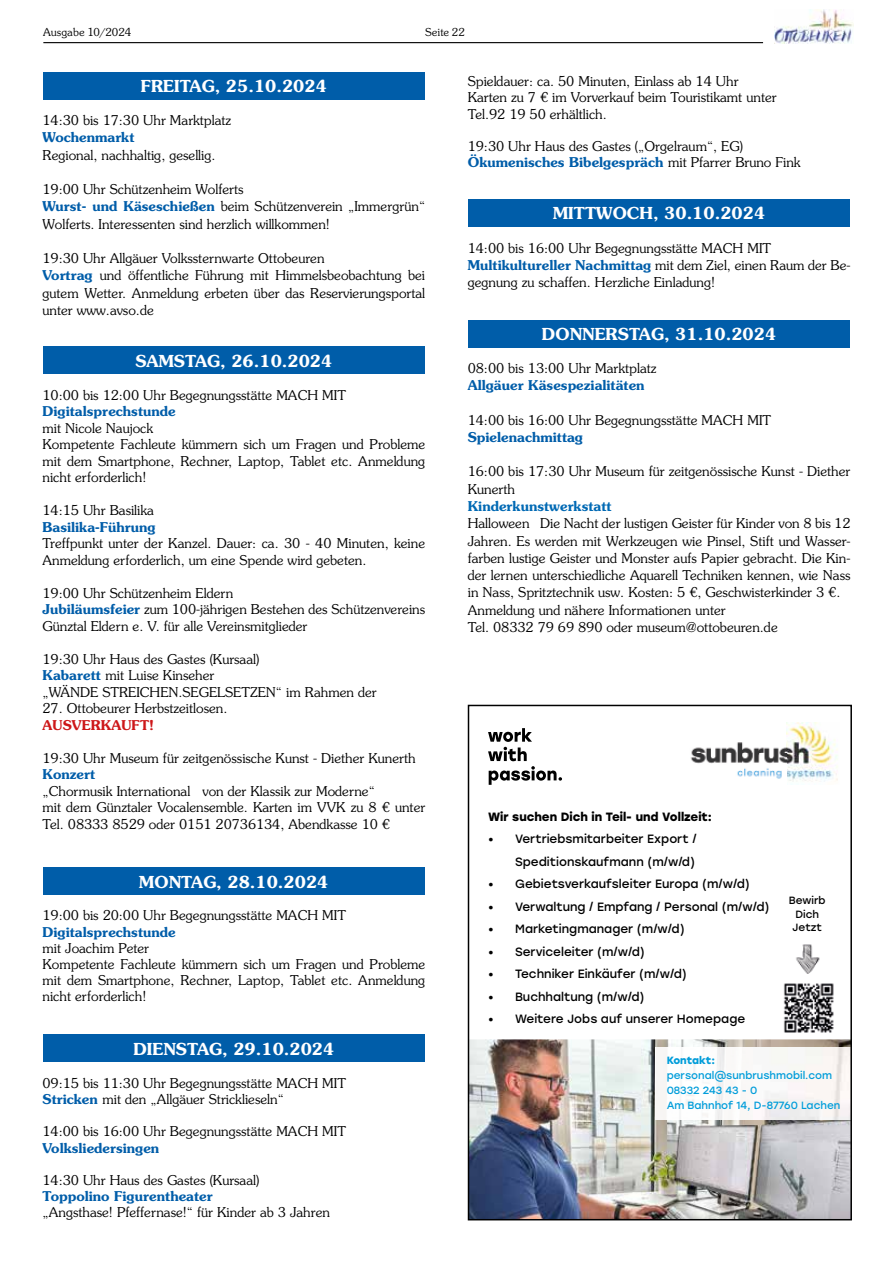
<style>
.page{position:relative;width:893px;height:1263px;background:#fff}
.page>*{position:absolute;margin:0;border:0;box-sizing:border-box;transform-origin:0 0}
.t1{font:600 16.5px "Souvenir Std";color:#fff}
.t2{font:300 13.5px/17.2px "Souvenir Std";color:#000}
.t3{font:600 13.5px "Souvenir Std";color:#005da9}
.t4{font:600 13.5px "Souvenir Std";color:#0069b4}
.t5{font:600 13.5px "Souvenir Std";color:#cd1719}
.t6{font:12px/22.5px "Stolzl";color:#000;text-align:right}
.t7{font:700 12px "Stolzl";color:#000}
.t8{font:300 12px "Souvenir EF";color:#000}
.t9{font:10.5px/15px "Stolzl";color:#019dda}
.t10{font:10.5px/13.5px "Stolzl";color:#000;text-align:center}
.t11{font:700 10.5px "Stolzl";color:#019dda}
.s1{font-weight:600;color:#005da9}
</style>
<div class="page">
<div style="left:468px;top:320px;width:382px;height:28px;background:#005da9"></div>
<img style="left:774px;top:10px;width:79px;height:33px">
<hr style="left:43px;top:42px;width:720px;height:1px;background:#000">
<img style="left:471px;top:1039px;width:378px;height:178px">
<img style="left:656px;top:1047px;width:193px;height:72px">
<svg style="left:488px;top:728px;width:74px;height:57px"></svg>
<img style="left:796px;top:944px;width:24px;height:30px">
<img style="left:690px;top:722px;width:148px;height:63px">
<img style="left:783px;top:983px;width:51px;height:50px">
<div style="left:468px;top:705px;width:384px;height:515px;border:2px solid #000"></div>
<div style="left:43px;top:72px;width:382px;height:28px;background:#005da9"></div>
<div style="left:43px;top:346px;width:382px;height:28px;background:#005da9"></div>
<div style="left:43px;top:867px;width:381px;height:28px;background:#005da9"></div>
<div style="left:43px;top:1034px;width:381px;height:28px;background:#005da9"></div>
<div style="left:468px;top:199px;width:382px;height:27px;background:#005da9"></div>
<p class="t8" style="left:43px;top:25px;width:90px">Ausgabe 10/2024</p>
<p class="t8" style="left:425px;top:25px;width:41px">Seite 22</p>
<p class="t1" style="left:141px;top:75px;width:188px">FREITAG, 25.10.2024</p>
<p class="t2" style="left:43px;top:112px;width:190px">14:30 bis 17:30 Uhr Marktplatz</p>
<p class="t3" style="left:43px;top:129px;width:94px">Wochenmarkt</p>
<p class="t2" style="left:43px;top:146px;width:175px">Regional, nachhaltig, gesellig.</p>
<p class="t2" style="left:43px;top:181px;width:384px">19:00 Uhr Schützenheim Wolferts<br><span class="s1">Wurst- und Käseschießen</span> beim Schützenverein „Immergrün“<br>Wolferts. Interessenten sind herzlich willkommen!</p>
<p class="t2" style="left:43px;top:250px;width:384px">19:30 Uhr Allgäuer Volkssternwarte Ottobeuren<br><span class="s1">Vortrag</span> und öffentliche Führung mit Himmelsbeobachtung bei gutem Wetter. Anmeldung erbeten über das Reservierungsportal unter www.avso.de</p>
<p class="t1" style="left:135px;top:351px;width:199px">SAMSTAG, 26.10.2024</p>
<p class="t2" style="left:43px;top:386px;width:305px">10:00 bis 12:00 Uhr Begegnungsstätte MACH MIT</p>
<p class="t3" style="left:43px;top:403px;width:135px">Digitalsprechstunde</p>
<p class="t2" style="left:43px;top:420px;width:384px;line-height:16.5px">mit Nicole Naujock<br>Kompetente Fachleute kümmern sich um Fragen und Probleme mit dem Smartphone, Rechner, Laptop, Tablet etc. Anmeldung nicht erforderlich!</p>
<p class="t2" style="left:43px;top:502px;width:113px">14:15 Uhr Basilika</p>
<p class="t3" style="left:43px;top:518px;width:115px">Basilika-Führung</p>
<p class="t2" style="left:43px;top:535px;width:384px;line-height:16.5px">Treffpunkt unter der Kanzel. Dauer: ca. 30 - 40 Minuten, keine<br>Anmeldung erforderlich, um eine Spende wird gebeten.</p>
<p class="t2" style="left:43px;top:585px;width:384px;line-height:16.5px">19:00 Uhr Schützenheim Eldern<br><span class="s1">Jubiläumsfeier</span> zum 100-jährigen Bestehen des Schützenvereins<br>Günztal Eldern e. V. für alle Vereinsmitglieder</p>
<p class="t2" style="left:43px;top:651px;width:336px;line-height:16.5px">19:30 Uhr Haus des Gastes (Kursaal)<br><span class="s1">Kabarett</span> mit Luise Kinseher<br>„WÄNDE STREICHEN.SEGELSETZEN“ im Rahmen der</p>
<p class="t2" style="left:43px;top:700px;width:186px">27. Ottobeurer Herbstzeitlosen.</p>
<p class="t5" style="left:43px;top:716px;width:113px">AUSVERKAUFT!</p>
<p class="t2" style="left:43px;top:749px;width:375px">19:30 Uhr Museum für zeitgenössische Kunst - Diether Kunerth</p>
<p class="t3" style="left:43px;top:766px;width:54px">Konzert</p>
<p class="t2" style="left:43px;top:783px;width:384px;line-height:16.5px">„Chormusik International von der Klassik zur Moderne“<br>mit dem Günztaler Vocalensemble. Karten im VVK zu 8 € unter<br>Tel. 08333 8529 oder 0151 20736134, Abendkasse 10 €</p>
<p class="t1" style="left:139px;top:872px;width:191px">MONTAG, 28.10.2024</p>
<p class="t2" style="left:43px;top:907px;width:305px">19:00 bis 20:00 Uhr Begegnungsstätte MACH MIT</p>
<p class="t3" style="left:43px;top:923px;width:135px">Digitalsprechstunde</p>
<p class="t2" style="left:43px;top:940px;width:384px;line-height:16.2px">mit Joachim Peter<br>Kompetente Fachleute kümmern sich um Fragen und Probleme mit dem Smartphone, Rechner, Laptop, Tablet etc. Anmeldung nicht erforderlich!</p>
<p class="t1" style="left:133px;top:1039px;width:202px">DIENSTAG, 29.10.2024</p>
<p class="t2" style="left:43px;top:1075px;width:305px;line-height:16.2px">09:15 bis 11:30 Uhr Begegnungsstätte MACH MIT<br><span class="s1">Stricken</span> mit den „Allgäuer Stricklieseln“</p>
<p class="t2" style="left:43px;top:1123px;width:305px">14:00 bis 16:00 Uhr Begegnungsstätte MACH MIT</p>
<p class="t3" style="left:43px;top:1139px;width:118px">Volksliedersingen</p>
<p class="t2" style="left:43px;top:1171px;width:218px">14:30 Uhr Haus des Gastes (Kursaal)</p>
<p class="t3" style="left:43px;top:1188px;width:172px">Toppolino Figurentheater</p>
<p class="t2" style="left:43px;top:1204px;width:289px">„Angsthase! Pfeffernase!“ für Kinder ab 3 Jahren</p>
<p class="t2" style="left:468px;top:73px;width:310px;line-height:16.2px">Spieldauer: ca. 50 Minuten, Einlass ab 14 Uhr<br>Karten zu 7 € im Vorverkauf beim Touristikamt unter<br>Tel.92 19 50 erhältlich.</p>
<p class="t2" style="left:468px;top:138px;width:334px;line-height:16.2px">19:30 Uhr Haus des Gastes („Orgelraum“, EG)<br><span class="s1">Ökumenisches Bibelgespräch</span> mit Pfarrer Bruno Fink</p>
<p class="t1" style="left:553px;top:203px;width:214px">MITTWOCH, 30.10.2024</p>
<p class="t2" style="left:468px;top:239px;width:384px">14:00 bis 16:00 Uhr Begegnungsstätte MACH MIT<br><span class="s1">Multikultureller Nachmittag</span> mit dem Ziel, einen Raum der Be&shy;gegnung zu schaffen. Herzliche Einladung!</p>
<p class="t1" style="left:542px;top:323px;width:236px">DONNERSTAG, 31.10.2024</p>
<p class="t2" style="left:468px;top:359px;width:190px">08:00 bis 13:00 Uhr Marktplatz</p>
<p class="t3" style="left:468px;top:377px;width:178px">Allgäuer Käsespezialitäten</p>
<p class="t2" style="left:468px;top:411px;width:305px">14:00 bis 16:00 Uhr Begegnungsstätte MACH MIT</p>
<p class="t3" style="left:468px;top:429px;width:117px">Spielenachmittag</p>
<p class="t2" style="left:468px;top:463px;width:384px">16:00 bis 17:30 Uhr Museum für zeitgenössische Kunst - Diether<br>Kunerth</p>
<p class="t4" style="left:468px;top:498px;width:145px">Kinderkunstwerkstatt</p>
<p class="t2" style="left:468px;top:515px;width:384px">Halloween Die Nacht der lustigen Geister für Kinder von 8 bis 12<br>Jahren. Es werden mit Werkzeugen wie Pinsel, Stift und Wasser&shy;farben lustige Geister und Monster aufs Papier gebracht. Die Kin&shy;der lernen unterschiedliche Aquarell Techniken kennen, wie Nass in Nass, Spritztechnik usw. Kosten: 5 €, Geschwisterkinder 3 €.<br>Anmeldung und nähere Informationen unter<br>Tel. 08332 79 69 890 oder museum@ottobeuren.de</p>
<p class="t7" style="left:488px;top:808px;width:226px">Wir suchen Dich in Teil- und Vollzeit:</p>
<p class="t6" style="left:488px;top:827px;width:210px">• Vertriebsmitarbeiter Export /<br>Speditionskaufmann (m/w/d)</p>
<p class="t6" style="left:488px;top:872px;width:263px">• Gebietsverkaufsleiter Europa (m/w/d)</p>
<p class="t6" style="left:488px;top:895px;width:283px">• Verwaltung / Empfang / Personal (m/w/d)</p>
<p class="t6" style="left:488px;top:917px;width:198px">• Marketingmanager (m/w/d)</p>
<p class="t6" style="left:488px;top:940px;width:158px">• Serviceleiter (m/w/d)</p>
<p class="t6" style="left:488px;top:962px;width:200px">• Techniker Einkäufer (m/w/d)</p>
<p class="t6" style="left:488px;top:985px;width:158px">• Buchhaltung (m/w/d)</p>
<p class="t6" style="left:488px;top:1007px;width:259px">• Weitere Jobs auf unserer Homepage</p>
<p class="t11" style="left:667px;top:1052px;width:50px">Kontakt:</p>
<p class="t9" style="left:667px;top:1067px;width:175px">personal@sunbrushmobil.com<br>08332 243 43 - 0<br>Am Bahnhof 14, D-87760 Lachen</p>
<p class="t10" style="left:789px;top:893px;width:38px">Bewirb<br>Dich<br>Jetzt</p>
</div>
